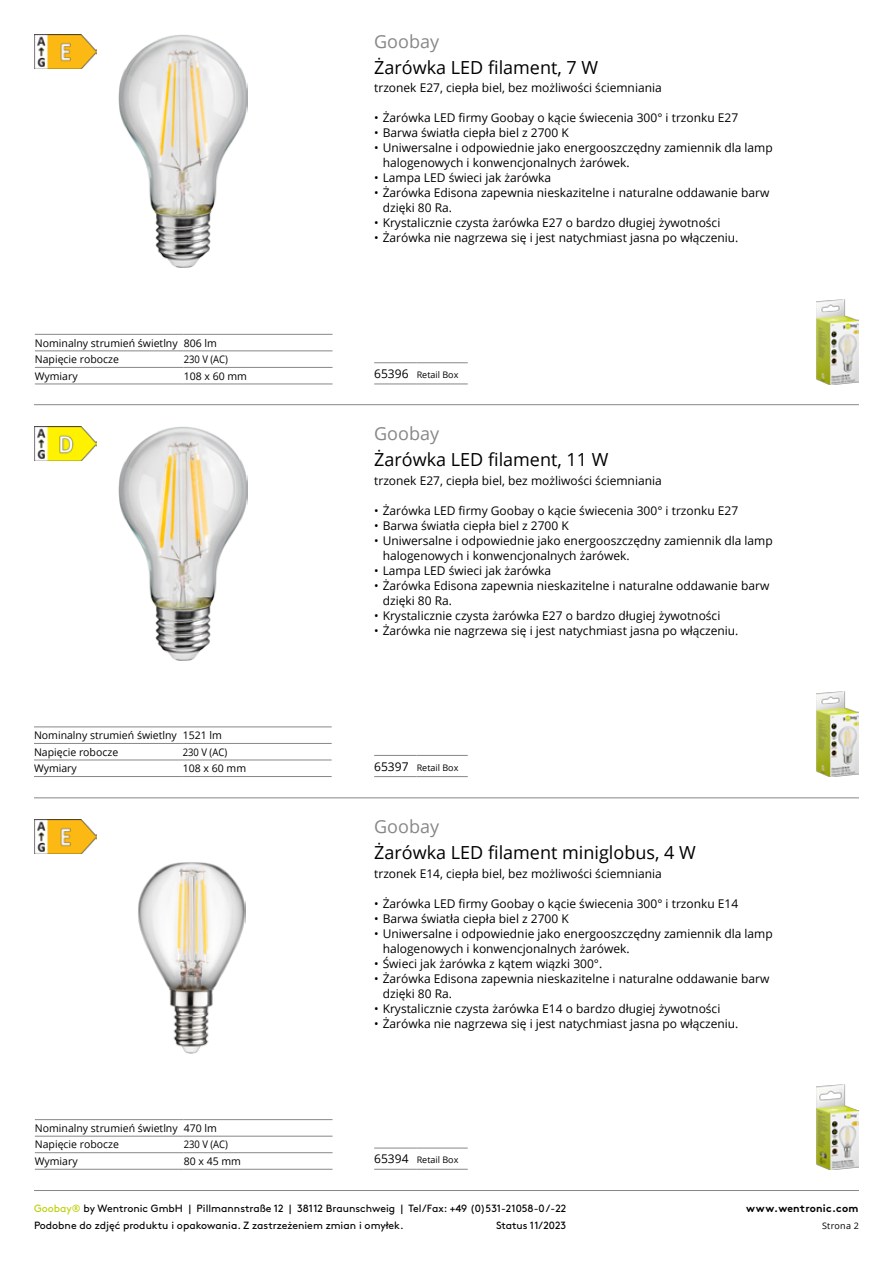
<style>
.page{position:relative;width:893px;height:1263px;background:#fff}
.page>*{position:absolute;margin:0;border:0;box-sizing:border-box;transform-origin:0 0}
.t1{font:18px "Open Sans";color:#000}
.t2{font:18px "Open Sans";color:#868786}
.t3{font:12px/15px "Open Sans";color:#000}
.t4{font:10.5px/16.5px "Open Sans";color:#000}
.t5{font:10.5px/16.8px "Brown";color:#000}
.t6{font:10.5px "Open Sans";color:#000;scale:.9 1}
.t7{font:700 10.5px "Brown";letter-spacing:.025em;color:#000}
.t8{font:9px "Open Sans";color:#000}
.s1{font-size:12px}
.s2{color:#bbcf00}
</style>
<div class="page">
<hr style="left:34px;top:1190px;width:825px;height:1px;background:#868786">
<hr style="left:34px;top:404px;width:825px;height:1px;background:#868786">
<hr style="left:34px;top:798px;width:825px;height:1px;background:#868786">
<img style="left:119px;top:427px;width:128px;height:233px">
<img style="left:34px;top:427px;width:62px;height:34px">
<img style="left:816px;top:692px;width:43px;height:85px">
<hr style="left:374px;top:755px;width:43px;height:1px;background:#868786">
<hr style="left:374px;top:776px;width:43px;height:1px;background:#868786">
<hr style="left:417px;top:755px;width:51px;height:1px;background:#868786">
<hr style="left:417px;top:776px;width:51px;height:1px;background:#868786">
<hr style="left:374px;top:1148px;width:43px;height:1px;background:#868786">
<hr style="left:374px;top:1169px;width:43px;height:1px;background:#868786">
<hr style="left:417px;top:1148px;width:51px;height:1px;background:#868786">
<hr style="left:417px;top:1169px;width:51px;height:1px;background:#868786">
<img style="left:138px;top:862px;width:108px;height:191px">
<img style="left:35px;top:819px;width:62px;height:34px">
<img style="left:816px;top:1084px;width:43px;height:85px">
<hr style="left:374px;top:362px;width:43px;height:1px;background:#868786">
<hr style="left:374px;top:384px;width:43px;height:1px;background:#868786">
<hr style="left:417px;top:362px;width:51px;height:1px;background:#868786">
<hr style="left:417px;top:384px;width:51px;height:1px;background:#868786">
<img style="left:119px;top:34px;width:128px;height:234px">
<img style="left:34px;top:34px;width:62px;height:34px">
<img style="left:816px;top:299px;width:43px;height:85px">
<hr style="left:35px;top:334px;width:149px;height:1px;background:#868786">
<hr style="left:184px;top:334px;width:149px;height:1px;background:#868786">
<hr style="left:35px;top:351px;width:149px;height:1px;background:#868786">
<hr style="left:184px;top:351px;width:149px;height:1px;background:#868786">
<hr style="left:35px;top:367px;width:149px;height:1px;background:#868786">
<hr style="left:184px;top:367px;width:149px;height:1px;background:#868786">
<hr style="left:35px;top:384px;width:149px;height:1px;background:#868786">
<hr style="left:184px;top:384px;width:149px;height:1px;background:#868786">
<hr style="left:34px;top:727px;width:149px;height:1px;background:#868786">
<hr style="left:183px;top:727px;width:149px;height:1px;background:#868786">
<hr style="left:34px;top:743px;width:149px;height:1px;background:#868786">
<hr style="left:183px;top:743px;width:149px;height:1px;background:#868786">
<hr style="left:34px;top:760px;width:149px;height:1px;background:#868786">
<hr style="left:183px;top:760px;width:149px;height:1px;background:#868786">
<hr style="left:34px;top:776px;width:149px;height:1px;background:#868786">
<hr style="left:183px;top:776px;width:149px;height:1px;background:#868786">
<hr style="left:35px;top:1119px;width:149px;height:1px;background:#868786">
<hr style="left:184px;top:1119px;width:149px;height:1px;background:#868786">
<hr style="left:35px;top:1136px;width:149px;height:1px;background:#868786">
<hr style="left:184px;top:1136px;width:149px;height:1px;background:#868786">
<hr style="left:35px;top:1152px;width:149px;height:1px;background:#868786">
<hr style="left:184px;top:1152px;width:149px;height:1px;background:#868786">
<hr style="left:35px;top:1169px;width:149px;height:1px;background:#868786">
<hr style="left:184px;top:1169px;width:149px;height:1px;background:#868786">
<p class="t4" style="left:35px;top:334px;width:183px">Nominalny strumień świetlny 806 lm<br>Napięcie robocze</p>
<p class="t6" style="left:184px;top:352px;width:51px">230 V (AC)</p>
<p class="t4" style="left:35px;top:367px;width:44px">Wymiary</p>
<p class="t4" style="left:184px;top:367px;width:65px">108 x 60 mm</p>
<p class="t4" style="left:34px;top:727px;width:189px">Nominalny strumień świetlny 1521 lm<br>Napięcie robocze</p>
<p class="t6" style="left:183px;top:745px;width:51px">230 V (AC)</p>
<p class="t4" style="left:34px;top:760px;width:44px">Wymiary</p>
<p class="t4" style="left:183px;top:760px;width:65px">108 x 60 mm</p>
<p class="t4" style="left:35px;top:1119px;width:183px">Nominalny strumień świetlny 470 lm<br>Napięcie robocze</p>
<p class="t6" style="left:184px;top:1137px;width:51px">230 V (AC)</p>
<p class="t4" style="left:35px;top:1153px;width:44px">Wymiary</p>
<p class="t4" style="left:184px;top:1153px;width:59px">80 x 45 mm</p>
<h1 class="t2" style="left:374px;top:29px;width:66px">Goobay</h1>
<h1 class="t1" style="left:374px;top:55px;width:225px">Żarówka LED filament, 7 W</h1>
<p class="t3" style="left:374px;top:80px;width:289px">trzonek E27, ciepła biel, bez możliwości ściemniania</p>
<p class="t3" style="left:374px;top:110px;width:366px">• Żarówka LED firmy Goobay o kącie świecenia 300° i trzonku E27</p>
<p class="t3" style="left:374px;top:125px;width:196px">• Barwa światła ciepła biel z 2700 K</p>
<p class="t3" style="left:383px;top:140px;width:392px;text-indent:-9px">• Uniwersalne i odpowiednie jako energooszczędny zamiennik dla lamp halogenowych i konwencjonalnych żarówek.</p>
<p class="t3" style="left:374px;top:170px;width:179px">• Lampa LED świeci jak żarówka</p>
<p class="t3" style="left:383px;top:185px;width:388px;text-indent:-9px">• Żarówka Edisona zapewnia nieskazitelne i naturalne oddawanie barw dzięki 80 Ra.</p>
<p class="t3" style="left:374px;top:215px;width:348px">• Krystalicznie czysta żarówka E27 o bardzo długiej żywotności</p>
<p class="t3" style="left:374px;top:230px;width:366px">• Żarówka nie nagrzewa się i jest natychmiast jasna po włączeniu.</p>
<p class="t8" style="left:374px;top:368px;width:86px"><span class="s1">65396</span> Retail Box</p>
<h1 class="t2" style="left:374px;top:422px;width:66px">Goobay</h1>
<h1 class="t1" style="left:374px;top:447px;width:236px">Żarówka LED filament, 11 W</h1>
<p class="t3" style="left:374px;top:473px;width:289px">trzonek E27, ciepła biel, bez możliwości ściemniania</p>
<p class="t3" style="left:374px;top:503px;width:366px">• Żarówka LED firmy Goobay o kącie świecenia 300° i trzonku E27</p>
<p class="t3" style="left:374px;top:518px;width:196px">• Barwa światła ciepła biel z 2700 K</p>
<p class="t3" style="left:383px;top:533px;width:392px;text-indent:-9px">• Uniwersalne i odpowiednie jako energooszczędny zamiennik dla lamp halogenowych i konwencjonalnych żarówek.</p>
<p class="t3" style="left:374px;top:563px;width:179px">• Lampa LED świeci jak żarówka</p>
<p class="t3" style="left:383px;top:578px;width:388px;text-indent:-9px">• Żarówka Edisona zapewnia nieskazitelne i naturalne oddawanie barw dzięki 80 Ra.</p>
<p class="t3" style="left:374px;top:608px;width:348px">• Krystalicznie czysta żarówka E27 o bardzo długiej żywotności</p>
<p class="t3" style="left:374px;top:623px;width:366px">• Żarówka nie nagrzewa się i jest natychmiast jasna po włączeniu.</p>
<p class="t8" style="left:374px;top:761px;width:86px"><span class="s1">65397</span> Retail Box</p>
<h1 class="t2" style="left:374px;top:814px;width:66px">Goobay</h1>
<h1 class="t1" style="left:374px;top:840px;width:323px">Żarówka LED filament miniglobus, 4 W</h1>
<p class="t3" style="left:374px;top:865px;width:289px">trzonek E14, ciepła biel, bez możliwości ściemniania</p>
<p class="t3" style="left:374px;top:895px;width:366px">• Żarówka LED firmy Goobay o kącie świecenia 300° i trzonku E14</p>
<p class="t3" style="left:374px;top:910px;width:196px">• Barwa światła ciepła biel z 2700 K</p>
<p class="t3" style="left:383px;top:925px;width:392px;text-indent:-9px">• Uniwersalne i odpowiednie jako energooszczędny zamiennik dla lamp halogenowych i konwencjonalnych żarówek.</p>
<p class="t3" style="left:374px;top:955px;width:230px">• Świeci jak żarówka z kątem wiązki 300°.</p>
<p class="t3" style="left:383px;top:970px;width:388px;text-indent:-9px">• Żarówka Edisona zapewnia nieskazitelne i naturalne oddawanie barw dzięki 80 Ra.</p>
<p class="t3" style="left:374px;top:1000px;width:348px">• Krystalicznie czysta żarówka E14 o bardzo długiej żywotności</p>
<p class="t3" style="left:374px;top:1015px;width:366px">• Żarówka nie nagrzewa się i jest natychmiast jasna po włączeniu.</p>
<p class="t8" style="left:374px;top:1154px;width:86px"><span class="s1">65394</span> Retail Box</p>
<p class="t7" style="left:746px;top:1199px;width:114px">www.wentronic.com</p>
<p class="t5" style="left:34px;top:1199px;width:534px"><span class="s2">Goobay®</span> by Wentronic GmbH | Pillmannstraße 12 | 38112 Braunschweig | Tel/Fax: +49 (0)531-21058-0 /-22<br>Podobne do zdjęć produktu i opakowania. Z zastrzeżeniem zmian i omyłek.</p>
<p class="t5" style="left:496px;top:1216px;width:72px">Status 11/2023</p>
<p class="t8" style="left:822px;top:1219px;width:38px">Strona 2</p>
</div>
